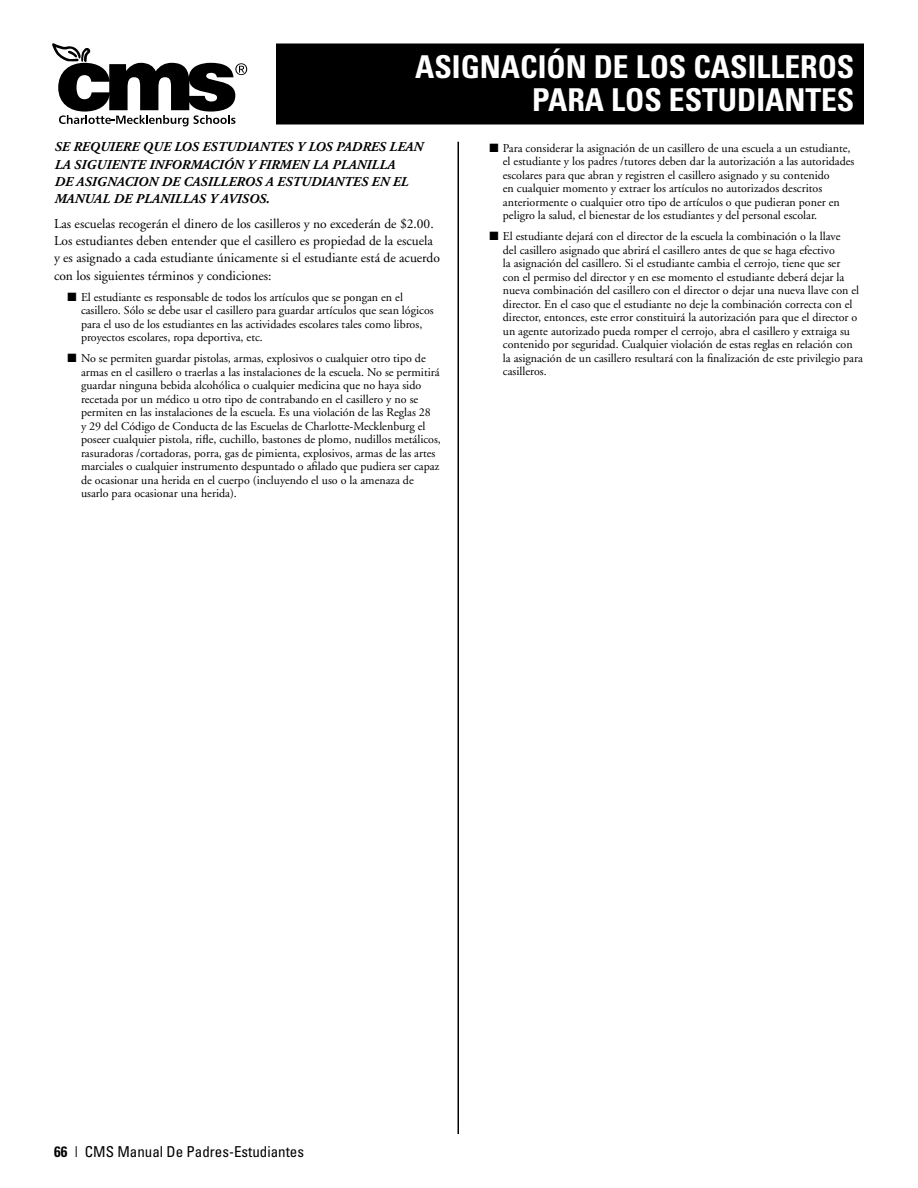
<style>
.page{position:relative;width:918px;height:1188px;background:#fff}
.page>*{position:absolute;margin:0;border:0;box-sizing:border-box;transform-origin:0 0}
.t1{font:700 condensed 31.5px/33px "Univers";color:#fff;text-align:right}
.t2{font:condensed 15px "Univers";color:#000}
.t3{font:13.5px/17.2px "Adobe Garamond";color:#000}
.t4{font:italic 700 13.5px/17.2px "Adobe Garamond";color:#000}
.t5{font:12px/13.5px "Adobe Garamond";color:#000}
.s1{font-weight:700}
</style>
<div class="page">
<div style="left:277px;top:44px;width:586px;height:80px;background:#000"></div>
<svg style="left:52px;top:44px;width:195px;height:82px"></svg>
<hr style="left:458px;top:142px;width:1px;height:992px;background:#000">
<h1 class="t1" style="left:415px;top:50px;width:441px">ASIGNACIÓN DE LOS CASILLEROS<br>PARA LOS ESTUDIANTES</h1>
<p class="t4" style="left:54px;top:139px;width:370px">SE REQUIERE QUE LOS ESTUDIANTES Y LOS PADRES LEAN LA SIGUIENTE INFORMACIÓN Y FIRMEN LA PLANILLA<br>DE ASIGNACION DE CASILLEROS A ESTUDIANTES EN EL MANUAL DE PLANILLAS Y AVISOS.</p>
<p class="t3" style="left:54px;top:215px;width:388px">Las escuelas recogerán el dinero de los casilleros y no excederán de $2.00.<br>Los estudiantes deben entender que el casillero es propiedad de la escuela y es asignado a cada estudiante únicamente si el estudiante está de acuerdo con los siguientes términos y condiciones:</p>
<p class="t5" style="left:81px;top:291px;width:354px;text-indent:-14px">■ El estudiante es responsable de todos los artículos que se pongan en el casillero. Sólo se debe usar el casillero para guardar artículos que sean lógicos para el uso de los estudiantes en las actividades escolares tales como libros, proyectos escolares, ropa deportiva, etc.</p>
<p class="t5" style="left:81px;top:352px;width:361px;text-indent:-14px">■ No se permiten guardar pistolas, armas, explosivos o cualquier otro tipo de armas en el casillero o traerlas a las instalaciones de la escuela. No se permitirá guardar ninguna bebida alcohólica o cualquier medicina que no haya sido recetada por un médico u otro tipo de contrabando en el casillero y no se permiten en las instalaciones de la escuela. Es una violación de las Reglas 28<br>y 29 del Código de Conducta de las Escuelas de Charlotte-Mecklenburg el poseer cualquier pistola, rifle, cuchillo, bastones de plomo, nudillos metálicos, rasuradoras /cortadoras, porra, gas de pimienta, explosivos, armas de las artes marciales o cualquier instrumento despuntado o afilado que pudiera ser capaz de ocasionar una herida en el cuerpo (incluyendo el uso o la amenaza de usarlo para ocasionar una herida).</p>
<p class="t5" style="left:503px;top:141px;width:353px;text-indent:-14px">■ Para considerar la asignación de un casillero de una escuela a un estudiante, el estudiante y los padres /tutores deben dar la autorización a las autoridades escolares para que abran y registren el casillero asignado y su contenido<br>en cualquier momento y extraer los artículos no autorizados descritos anteriormente o cualquier otro tipo de artículos o que pudieran poner en peligro la salud, el bienestar de los estudiantes y del personal escolar.</p>
<p class="t5" style="left:503px;top:230px;width:362px;text-indent:-14px">■ El estudiante dejará con el director de la escuela la combinación o la llave<br>del casillero asignado que abrirá el casillero antes de que se haga efectivo<br>la asignación del casillero. Si el estudiante cambia el cerrojo, tiene que ser<br>con el permiso del director y en ese momento el estudiante deberá dejar la nueva combinación del casillero con el director o dejar una nueva llave con el director. En el caso que el estudiante no deje la combinación correcta con el director, entonces, este error constituirá la autorización para que el director o un agente autorizado pueda romper el cerrojo, abra el casillero y extraiga su contenido por seguridad. Cualquier violación de estas reglas en relación con la asignación de un casillero resultará con la finalización de este privilegio para casilleros.</p>
<p class="t2" style="left:54px;top:1142px;width:252px"><span class="s1">66</span> | CMS Manual De Padres-Estudiantes</p>
</div>
